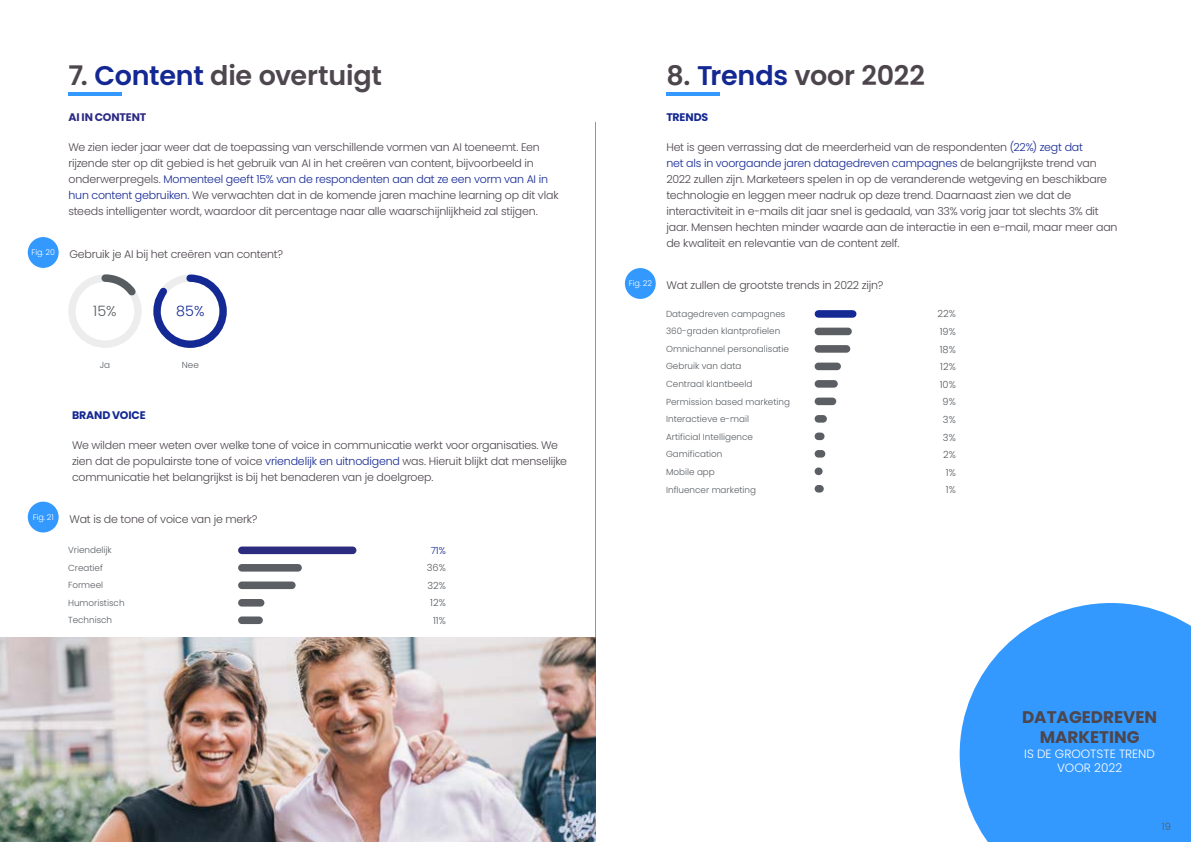
<style>
.page{position:relative;width:1191px;height:842px;background:#fff}
.page>*{position:absolute;margin:0;border:0;box-sizing:border-box;transform-origin:0 0}
.t1{font:600 27px "Poppins";letter-spacing:-.01em;color:#4e474e}
.t2{font:600 27px "Poppins";letter-spacing:-.005em;color:#4c454c}
.t3{font:700 16.8px/20.2px "Poppins";color:#4d464d;text-align:center}
.t4{font:300 14.3px "Poppins";color:#575c61}
.t5{font:300 14.3px "Poppins";color:#142994}
.t6{font:300 12px/14.4px "Poppins";color:#fff;text-align:center}
.t7{font:300 11px/16px "Poppins";letter-spacing:-.015em;color:#4d464d}
.t8{font:300 11px/16px "Poppins";letter-spacing:-.015em;color:#4c454c}
.t9{font:700 11px "Poppins";letter-spacing:-.01em;color:#142893}
.t10{font:700 11px "Poppins";letter-spacing:-.025em;color:#2c2a86}
.t11{font:300 10px "Poppins";color:#565c5f}
.t12{font:300 9.8px/17.6px "Poppins";color:#575c61;text-align:right}
.t13{font:300 9.8px "Poppins";color:#142994}
.t14{font:300 8.8px/17.6px "Poppins";color:#575c61}
.t15{font:300 8px "Poppins";letter-spacing:-.02em;color:#fff}
.s1{color:#4c454c}
.s2{color:#142893}
</style>
<div class="page">
<hr style="left:666px;top:92px;width:53px;height:3px;background:#39f">
<img style="left:0;top:638px;width:595px;height:204px">
<svg style="left:959px;top:603px;width:232px;height:239px;background:#4aa4ff"></svg>
<hr style="left:595px;top:122px;width:1px;height:598px;background:#565c5f">
<hr style="left:68px;top:92px;width:54px;height:3px;background:#39f">
<div style="left:625px;top:268px;width:31px;height:31px;background:#39f;border-radius:50%"></div>
<svg style="left:157px;top:274px;width:70px;height:74px"></svg>
<div style="left:68px;top:274px;width:74px;height:74px;border:7px solid #ededed;border-radius:50%"></div>
<svg style="left:98px;top:274px;width:43px;height:28px"></svg>
<div style="left:238px;top:546px;width:118px;height:8px;background:#2b2b7f;border-radius:4px"></div>
<div style="left:238px;top:564px;width:64px;height:8px;background:#5b5f63;border-radius:4px"></div>
<div style="left:238px;top:581px;width:57px;height:8px;background:#5b5f63;border-radius:4px"></div>
<div style="left:238px;top:599px;width:26px;height:8px;background:#5b5f63;border-radius:4px"></div>
<div style="left:238px;top:616px;width:25px;height:8px;background:#5b5f63;border-radius:4px"></div>
<div style="left:818px;top:310px;width:34px;height:8px;background:#142994"></div>
<div style="left:814px;top:328px;width:38px;height:7px;background:#5b5f63;border-radius:4px"></div>
<div style="left:814px;top:345px;width:36px;height:8px;background:#5b5f63;border-radius:4px"></div>
<div style="left:814px;top:363px;width:27px;height:7px;background:#5b5f63;border-radius:4px"></div>
<div style="left:814px;top:380px;width:23px;height:8px;background:#5b5f63;border-radius:4px"></div>
<div style="left:814px;top:398px;width:22px;height:7px;background:#5b5f63;border-radius:4px"></div>
<svg style="left:814px;top:415px;width:13px;height:8px"></svg>
<svg style="left:814px;top:432px;width:10px;height:8px"></svg>
<svg style="left:814px;top:450px;width:11px;height:8px"></svg>
<svg style="left:814px;top:467px;width:8px;height:8px"></svg>
<svg style="left:814px;top:485px;width:9px;height:8px"></svg>
<div style="left:28px;top:237px;width:31px;height:31px;background:#39f;border-radius:50%"></div>
<div style="left:28px;top:502px;width:31px;height:30px;background:#39f;border-radius:50%"></div>
<p class="t15" style="left:32px;top:248px;width:25px">Fig. 20</p>
<h1 class="t1" style="left:68px;top:60px;width:315px"><span class="s1">7.</span> <span class="s2">Content</span> die overtuigt</h1>
<p class="t10" style="left:68px;top:111px;width:79px">AI IN CONTENT</p>
<p class="t7" style="left:68px;top:139px;width:491px">We zien ieder jaar weer dat de toepassing van verschillende vormen van AI toeneemt. Een rijzende ster op dit gebied is het gebruik van AI in het creëren van content, bijvoorbeeld in onderwerpregels. <span class="s2">Momenteel geeft 15% van de respondenten aan dat ze een vorm van AI in hun content gebruiken.</span> We verwachten dat in de komende jaren machine learning op dit vlak steeds intelligenter wordt, waardoor dit percentage naar alle waarschijnlijkheid zal stijgen.</p>
<p class="t7" style="left:69px;top:246px;width:215px">Gebruik je AI bij het creëren van content?</p>
<h3 class="t4" style="left:93px;top:303px;width:25px">15%</h3>
<h3 class="t5" style="left:176px;top:303px;width:30px">85%</h3>
<p class="t14" style="left:100px;top:356px;width:12px">Ja</p>
<p class="t14" style="left:182px;top:356px;width:18px">Nee</p>
<p class="t15" style="left:33px;top:512px;width:22px">Fig. 21</p>
<p class="t9" style="left:72px;top:408px;width:75px">BRAND VOICE</p>
<p class="t7" style="left:72px;top:437px;width:496px">We wilden meer weten over welke tone of voice in communicatie werkt voor organisaties. We zien dat de populairste tone of voice <span class="s2">vriendelijk en uitnodigend</span> was. Hieruit blijkt dat menselijke communicatie het belangrijkst is bij het benaderen van je doelgroep.</p>
<p class="t7" style="left:69px;top:511px;width:190px">Wat is de tone of voice van je merk?</p>
<p class="t14" style="left:68px;top:541px;width:58px">Vriendelijk<br>Creatief<br>Formeel<br>Humoristisch<br>Technisch</p>
<p class="t13" style="left:431px;top:544px;width:17px">71%</p>
<p class="t12" style="left:427px;top:559px;width:21px">36%<br>32%<br>12%<br>11%</p>
<p class="t15" style="left:629px;top:279px;width:25px">Fig. 22</p>
<h1 class="t2" style="left:666px;top:60px;width:260px">8. <span class="s2">Trends</span> voor 2022</h1>
<p class="t9" style="left:666px;top:111px;width:43px">TRENDS</p>
<p class="t8" style="left:666px;top:139px;width:452px">Het is geen verrassing dat de meerderheid van de respondenten <span class="s2">(22%) zegt dat<br>net als in voorgaande jaren datagedreven campagnes</span> de belangrijkste trend van 2022 zullen zijn. Marketeers spelen in op de veranderende wetgeving en beschikbare technologie en leggen meer nadruk op deze trend. Daarnaast zien we dat de interactiviteit in e-mails dit jaar snel is gedaald, van 33% vorig jaar tot slechts 3% dit jaar. Mensen hechten minder waarde aan de interactie in een e-mail, maar meer aan de kwaliteit en relevantie van de content zelf.</p>
<p class="t7" style="left:666px;top:277px;width:218px">Wat zullen de grootste trends in 2022 zijn?</p>
<p class="t14" style="left:666px;top:305px;width:125px">Datagedreven campagnes<br>360-graden klantprofielen<br>Omnichannel personalisatie<br>Gebruik van data<br>Centraal klantbeeld<br>Permission based marketing<br>Interactieve e-mail<br>Artificial Intelligence<br>Gamification<br>Mobile app<br>Influencer marketing</p>
<p class="t12" style="left:937px;top:305px;width:20px">22%<br>19%<br>18%<br>12%<br>10%<br>9%<br>3%<br>3%<br>2%<br>1%<br>1%</p>
<h2 class="t3" style="left:1022px;top:707px;width:137px">DATAGEDREVEN<br>MARKETING</h2>
<p class="t6" style="left:1024px;top:746px;width:132px">IS DE GROOTSTE TREND<br>VOOR 2022</p>
<p class="t11" style="left:1161px;top:821px;width:11px">19</p>
</div>
